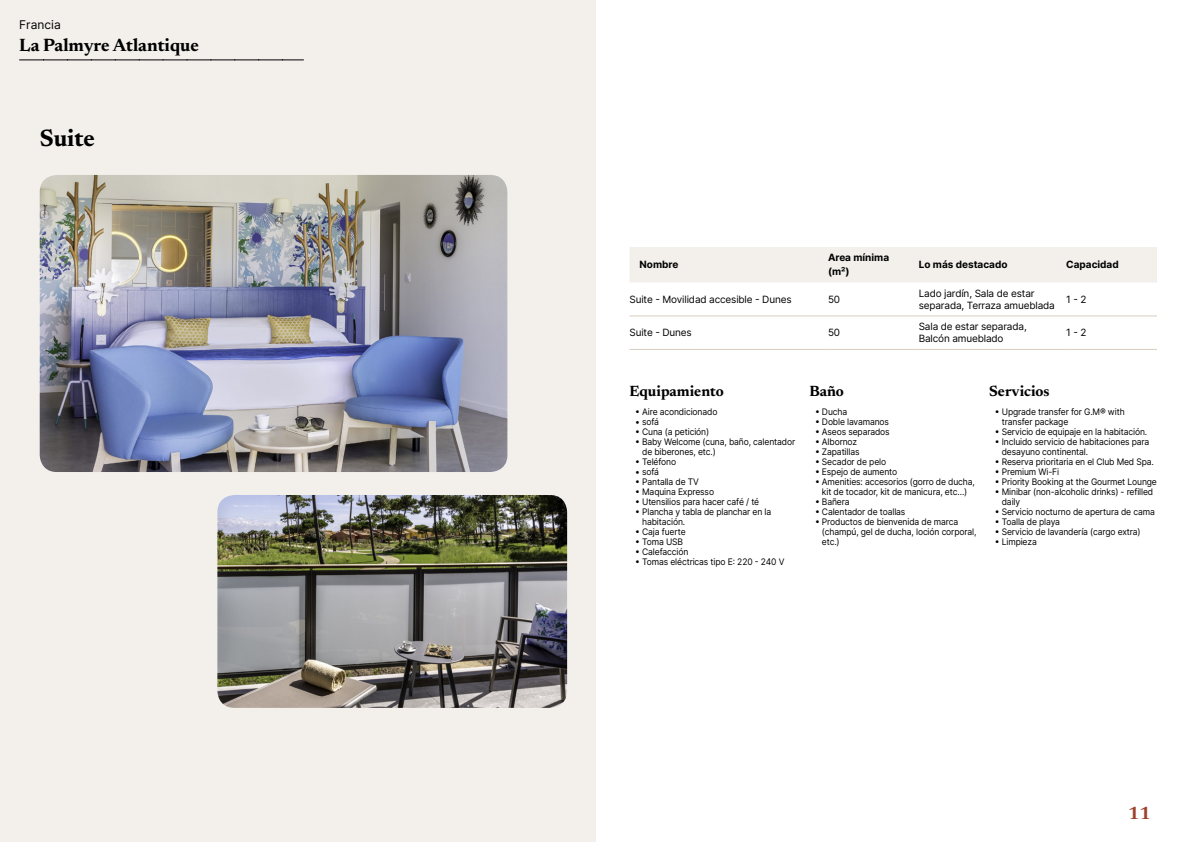
<style>
.page{position:relative;width:1191px;height:842px;background:#fff}
.page>*{position:absolute;margin:0;border:0;box-sizing:border-box;transform-origin:0 0}
.t1{font:700 24px "Newsreader 24 pt";color:#000}
.t2{font:700 18px "Newsreader 24 pt";color:#000}
.t3{font:700 18px "Newsreader 24 pt";color:#9d432c}
.t4{font:700 15px "Newsreader 24 pt";color:#000}
.t5{font:12px "Inter";color:#000}
.t6{font:10px/12px "Inter";letter-spacing:-.015em;color:#000}
.t7{font:700 10px/14px "Inter";color:#000}
.t8{font:9px/10px "Inter";letter-spacing:-.015em;color:#000;scale:.95 1}
</style>
<div class="page">
<div style="left:0;top:0;width:595px;height:842px;background:#f3f0ec"></div>
<img style="left:40px;top:175px;width:467px;height:297px">
<img style="left:217px;top:495px;width:350px;height:213px">
<svg style="left:20px;top:60px;width:283px;height:1px"></svg>
<div style="left:630px;top:247px;width:527px;height:35px;background:#f3f0ec"></div>
<hr style="left:629px;top:315px;width:199px;height:1px;background:#d7cdc1">
<hr style="left:828px;top:315px;width:90px;height:1px;background:#d7cdc1">
<hr style="left:918px;top:315px;width:148px;height:1px;background:#d7cdc1">
<hr style="left:1066px;top:315px;width:91px;height:1px;background:#d7cdc1">
<hr style="left:629px;top:349px;width:199px;height:1px;background:#d7cdc1">
<hr style="left:828px;top:349px;width:90px;height:1px;background:#d7cdc1">
<hr style="left:918px;top:349px;width:148px;height:1px;background:#d7cdc1">
<hr style="left:1066px;top:349px;width:91px;height:1px;background:#d7cdc1">
<h3 class="t5" style="left:19px;top:15px;width:43px">Francia</h3>
<h2 class="t2" style="left:19px;top:32px;width:181px">La Palmyre Atlantique</h2>
<h1 class="t1" style="left:40px;top:121px;width:57px">Suite</h1>
<p class="t7" style="left:639px;top:258px;width:40px">Nombre</p>
<p class="t7" style="left:828px;top:251px;width:63px">Area mínima (m²)</p>
<p class="t7" style="left:918px;top:258px;width:90px">Lo más destacado</p>
<p class="t7" style="left:1066px;top:258px;width:54px">Capacidad</p>
<p class="t6" style="left:629px;top:293px;width:164px">Suite - Movilidad accesible - Dunes</p>
<p class="t6" style="left:828px;top:293px;width:14px">50</p>
<p class="t6" style="left:918px;top:287px;width:138px">Lado jardín, Sala de estar separada, Terraza amueblada</p>
<p class="t6" style="left:1066px;top:293px;width:22px">1 - 2</p>
<p class="t6" style="left:629px;top:326px;width:64px">Suite - Dunes</p>
<p class="t6" style="left:828px;top:326px;width:14px">50</p>
<p class="t6" style="left:918px;top:320px;width:110px">Sala de estar separada,<br>Balcón amueblado</p>
<p class="t6" style="left:1066px;top:326px;width:22px">1 - 2</p>
<h3 class="t4" style="left:629px;top:381px;width:96px">Equipamiento</h3>
<p class="t8" style="left:635px;top:406px;width:88px">• Aire acondicionado</p>
<p class="t8" style="left:635px;top:416px;width:27px">• sofá</p>
<p class="t8" style="left:635px;top:426px;width:79px">• Cuna (a petición)</p>
<p class="t8" style="left:642px;top:436px;width:163px;text-indent:-7px">• Baby Welcome (cuna, baño, calentador de biberones, etc.)</p>
<p class="t8" style="left:635px;top:456px;width:45px">• Teléfono</p>
<p class="t8" style="left:635px;top:466px;width:27px">• sofá</p>
<p class="t8" style="left:635px;top:476px;width:69px">• Pantalla de TV</p>
<p class="t8" style="left:635px;top:486px;width:85px">• Maquina Expresso</p>
<p class="t8" style="left:635px;top:496px;width:132px">• Utensilios para hacer café / té</p>
<p class="t8" style="left:642px;top:506px;width:137px;text-indent:-7px">• Plancha y tabla de planchar en la habitación.</p>
<p class="t8" style="left:635px;top:526px;width:55px">• Caja fuerte</p>
<p class="t8" style="left:635px;top:536px;width:52px">• Toma USB</p>
<p class="t8" style="left:635px;top:546px;width:57px">• Calefacción</p>
<p class="t8" style="left:635px;top:556px;width:159px">• Tomas eléctricas tipo E: 220 - 240 V</p>
<h3 class="t4" style="left:809px;top:381px;width:36px">Baño</h3>
<p class="t8" style="left:815px;top:406px;width:35px">• Ducha</p>
<p class="t8" style="left:815px;top:416px;width:79px">• Doble lavamanos</p>
<p class="t8" style="left:815px;top:426px;width:80px">• Aseos separados</p>
<p class="t8" style="left:815px;top:436px;width:46px">• Albornoz</p>
<p class="t8" style="left:815px;top:446px;width:48px">• Zapatillas</p>
<p class="t8" style="left:815px;top:456px;width:76px">• Secador de pelo</p>
<p class="t8" style="left:815px;top:466px;width:88px">• Espejo de aumento</p>
<p class="t8" style="left:815px;top:476px;width:170px;text-align:center">• Amenities: accesorios (gorro de ducha, kit de tocador, kit de manicura, etc…)</p>
<p class="t8" style="left:815px;top:496px;width:38px">• Bañera</p>
<p class="t8" style="left:815px;top:506px;width:97px">• Calentador de toallas</p>
<p class="t8" style="left:822px;top:516px;width:164px;text-indent:-7px">• Productos de bienvenida de marca (champú, gel de ducha, loción corporal, etc.)</p>
<h3 class="t4" style="left:989px;top:381px;width:62px">Servicios</h3>
<p class="t8" style="left:1001px;top:406px;width:131px;text-indent:-7px">• Upgrade transfer for G.M® with transfer package</p>
<p class="t8" style="left:994px;top:426px;width:162px">• Servicio de equipaje en la habitación.</p>
<p class="t8" style="left:1001px;top:436px;width:157px;text-indent:-7px">• Incluido servicio de habitaciones para desayuno continental.</p>
<p class="t8" style="left:994px;top:456px;width:169px">• Reserva prioritaria en el Club Med Spa.</p>
<p class="t8" style="left:994px;top:466px;width:69px">• Premium Wi-Fi</p>
<p class="t8" style="left:994px;top:476px;width:172px">• Priority Booking at the Gourmet Lounge</p>
<p class="t8" style="left:1001px;top:486px;width:161px;text-indent:-7px">• Minibar (non-alcoholic drinks) - refilled daily</p>
<p class="t8" style="left:994px;top:506px;width:170px">• Servicio nocturno de apertura de cama</p>
<p class="t8" style="left:994px;top:516px;width:70px">• Toalla de playa</p>
<p class="t8" style="left:994px;top:526px;width:155px">• Servicio de lavandería (cargo extra)</p>
<p class="t8" style="left:994px;top:536px;width:46px">• Limpieza</p>
<h2 class="t3" style="left:1128px;top:800px;width:24px">11</h2>
</div>
